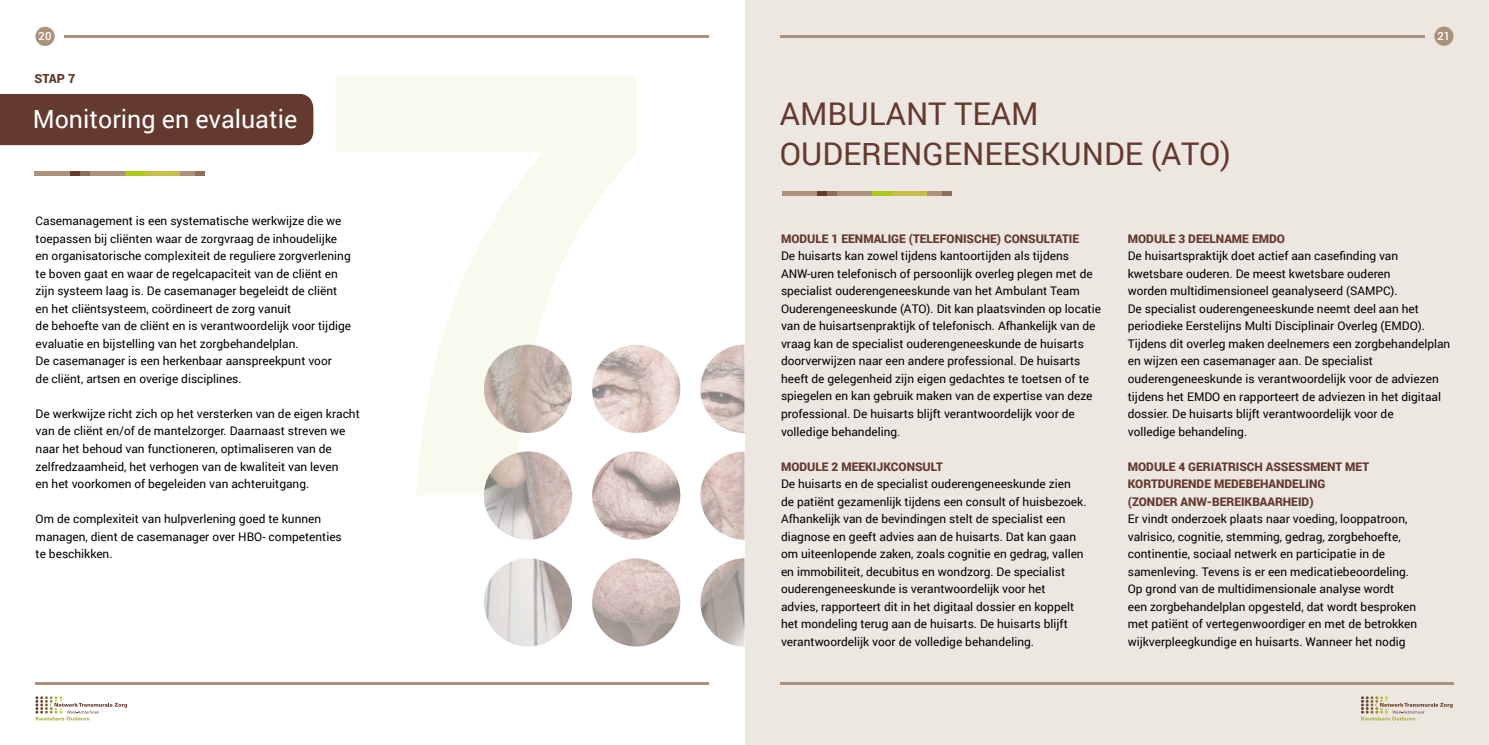
<style>
.page{position:relative;width:1489px;height:745px;background:#fff}
.page>*{position:absolute;margin:0;border:0;box-sizing:border-box;transform-origin:0 0}
.t1{font:31.25px/40px "Roboto";color:#643a2f}
.t2{font:25px "Roboto";color:#fff}
.t3{font:900 12.5px "Roboto";color:#643a2f}
.t4{font:11.88px/17.5px "Roboto";color:#000}
.t5{font:900 11.88px/17.5px "Roboto";color:#643a2f}
.t6{font:500 11.25px "Roboto";color:#fff}
</style>
<div class="page">
<div style="left:35px;top:27px;width:20px;height:19px;background:#ad927b;border-radius:50%"></div>
<hr style="left:64px;top:35px;width:645px;height:2px;background:#ad927b">
<hr style="left:35px;top:681px;width:674px;height:3px;background:#ad927b">
<svg style="left:35px;top:696px;width:92px;height:24px"></svg>
<div style="left:0;top:94px;width:313px;height:51px;background:#643a2f"></div>
<div style="left:745px;top:0;width:743px;height:744px;background:#ede7e2"></div>
<div style="left:35px;top:171px;width:35px;height:5px;background:#ad927b"></div>
<div style="left:90px;top:171px;width:35px;height:5px;background:#ad927b"></div>
<div style="left:70px;top:171px;width:10px;height:5px;background:#643a2f"></div>
<div style="left:125px;top:171px;width:20px;height:5px;background:#adc91b"></div>
<div style="left:180px;top:171px;width:15px;height:5px;background:#ad927b"></div>
<div style="left:80px;top:171px;width:10px;height:5px;background:#8d6f55"></div>
<div style="left:145px;top:171px;width:35px;height:5px;background:#c4bf47"></div>
<div style="left:195px;top:171px;width:10px;height:5px;background:#8d6f55"></div>
<div style="left:781px;top:191px;width:36px;height:5px;background:#ad927b"></div>
<div style="left:837px;top:191px;width:35px;height:5px;background:#ad927b"></div>
<div style="left:817px;top:191px;width:10px;height:5px;background:#643a2f"></div>
<div style="left:872px;top:191px;width:20px;height:5px;background:#adc91b"></div>
<div style="left:926px;top:191px;width:16px;height:5px;background:#ad927b"></div>
<div style="left:827px;top:191px;width:10px;height:5px;background:#8d6f55"></div>
<div style="left:892px;top:191px;width:34px;height:5px;background:#c4bf47"></div>
<div style="left:942px;top:191px;width:10px;height:5px;background:#8d6f55"></div>
<img style="left:484px;top:344px;width:260px;height:302px">
<div style="left:1434px;top:27px;width:19px;height:19px;background:#ad927b;border-radius:50%"></div>
<hr style="left:780px;top:35px;width:644px;height:2px;background:#ad927b">
<hr style="left:780px;top:681px;width:673px;height:3px;background:#ad927b">
<svg style="left:1361px;top:696px;width:91px;height:24px"></svg>
<p class="t6" style="left:39px;top:28px;width:14px">20</p>
<p class="t3" style="left:35px;top:70px;width:42px">STAP 7</p>
<h2 class="t2" style="left:33px;top:101px;width:266px">Monitoring en evaluatie</h2>
<p class="t4" style="left:36px;top:212px;width:317px">Casemanagement is een systematische werkwijze die we toepassen bij cliënten waar de zorgvraag de inhoudelijke en organisatorische complexiteit de reguliere zorgverlening te boven gaat en waar de regelcapaciteit van de cliënt en zijn systeem laag is. De casemanager begeleidt de cliënt en het cliëntsysteem, coördineert de zorg vanuit<br>de behoefte van de cliënt en is verantwoordelijk voor tijdige evaluatie en bijstelling van het zorgbehandelplan.<br>De casemanager is een herkenbaar aanspreekpunt voor<br>de cliënt, artsen en overige disciplines.</p>
<p class="t4" style="left:36px;top:404px;width:326px">De werkwijze richt zich op het versterken van de eigen kracht van de cliënt en/of de mantelzorger. Daarnaast streven we naar het behoud van functioneren, optimaliseren van de zelfredzaamheid, het verhogen van de kwaliteit van leven<br>en het voorkomen of begeleiden van achteruitgang.</p>
<p class="t4" style="left:36px;top:509px;width:308px">Om de complexiteit van hulpverlening goed te kunnen managen, dient de casemanager over HBO- competenties te beschikken.</p>
<h1 class="t1" style="left:780px;top:93px;width:452px">AMBULANT TEAM<br>OUDERENGENEESKUNDE (ATO)</h1>
<p class="t6" style="left:1437px;top:28px;width:14px">21</p>
<p class="t5" style="left:781px;top:229px;width:300px">MODULE 1 EENMALIGE (TELEFONISCHE) CONSULTATIE</p>
<p class="t4" style="left:781px;top:247px;width:321px">De huisarts kan zowel tijdens kantoortijden als tijdens ANW-uren telefonisch of persoonlijk overleg plegen met de specialist ouderengeneeskunde van het Ambulant Team Ouderengeneeskunde (ATO). Dit kan plaatsvinden op locatie van de huisartsenpraktijk of telefonisch. Afhankelijk van de vraag kan de specialist ouderengeneeskunde de huisarts doorverwijzen naar een andere professional. De huisarts heeft de gelegenheid zijn eigen gedachtes te toetsen of te spiegelen en kan gebruik maken van de expertise van deze professional. De huisarts blijft verantwoordelijk voor de volledige behandeling.</p>
<p class="t5" style="left:781px;top:457px;width:163px">MODULE 2 MEEKIJKCONSULT</p>
<p class="t4" style="left:781px;top:474px;width:307px">De huisarts en de specialist ouderengeneeskunde zien de patiënt gezamenlijk tijdens een consult of huisbezoek.<br>Afhankelijk van de bevindingen stelt de specialist een diagnose en geeft advies aan de huisarts. Dat kan gaan om uiteenlopende zaken, zoals cognitie en gedrag, vallen en immobiliteit, decubitus en wondzorg. De specialist ouderengeneeskunde is verantwoordelijk voor het<br>advies, rapporteert dit in het digitaal dossier en koppelt het mondeling terug aan de huisarts. De huisarts blijft verantwoordelijk voor de volledige behandeling.</p>
<p class="t5" style="left:1127px;top:229px;width:159px">MODULE 3 DEELNAME EMDO</p>
<p class="t4" style="left:1127px;top:247px;width:324px">De huisartspraktijk doet actief aan casefinding van kwetsbare ouderen. De meest kwetsbare ouderen<br>worden multidimensioneel geanalyseerd (SAMPC).<br>De specialist ouderengeneeskunde neemt deel aan het periodieke Eerstelijns Multi Disciplinair Overleg (EMDO).<br>Tijdens dit overleg maken deelnemers een zorgbehandelplan en wijzen een casemanager aan. De specialist ouderengeneeskunde is verantwoordelijk voor de adviezen tijdens het EMDO en rapporteert de adviezen in het digitaal dossier. De huisarts blijft verantwoordelijk voor de<br>volledige behandeling.</p>
<p class="t5" style="left:1127px;top:457px;width:243px">MODULE 4 GERIATRISCH ASSESSMENT MET<br>KORTDURENDE MEDEBEHANDELING (ZONDER ANW-BEREIKBAARHEID)</p>
<p class="t4" style="left:1127px;top:509px;width:291px">Er vindt onderzoek plaats naar voeding, looppatroon, valrisico, cognitie, stemming, gedrag, zorgbehoefte, continentie, sociaal netwerk en participatie in de samenleving. Tevens is er een medicatiebeoordeling.<br>Op grond van de multidimensionale analyse wordt<br>een zorgbehandelplan opgesteld, dat wordt besproken met patiënt of vertegenwoordiger en met de betrokken wijkverpleegkundige en huisarts. Wanneer het nodig</p>
</div>
